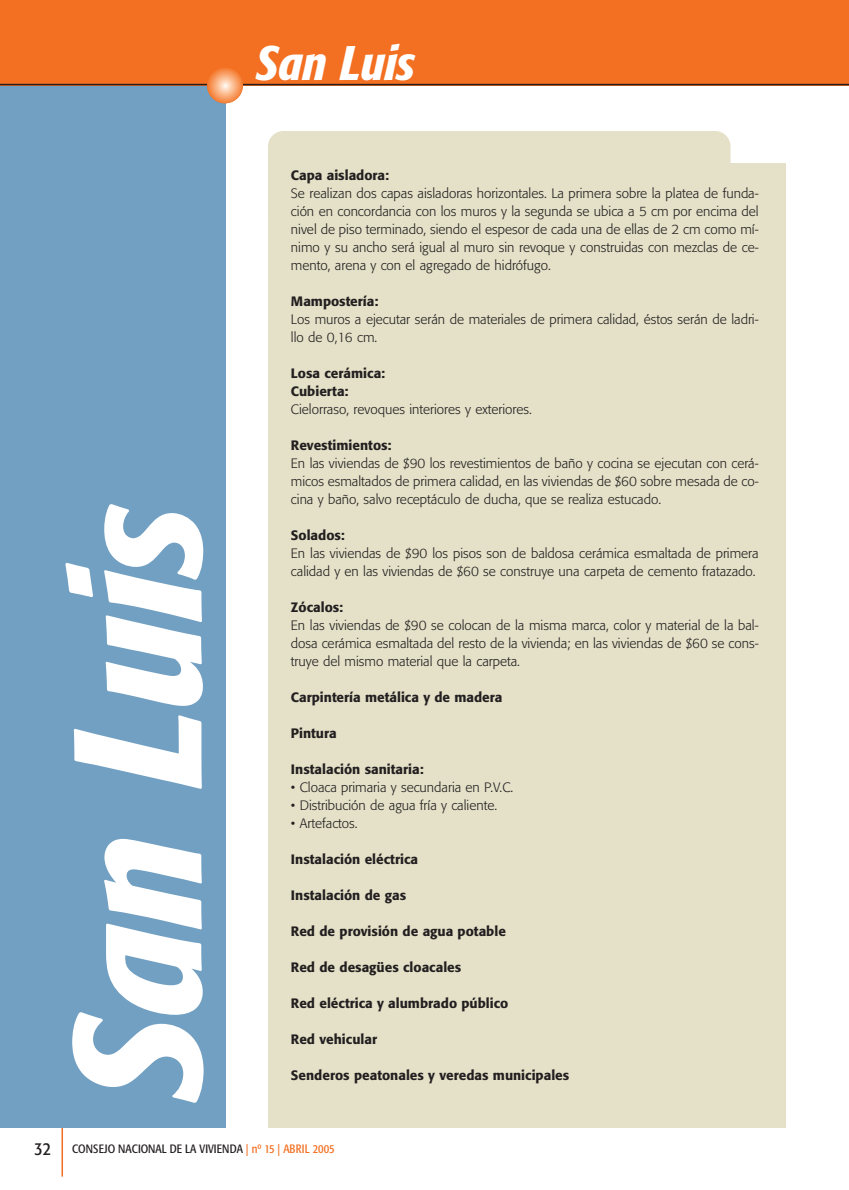
<style>
.page{position:relative;width:849px;height:1190px;background:#fff}
.page>*{position:absolute;margin:0;border:0;box-sizing:border-box;transform-origin:0 0}
.t1{font:italic 500 condensed 180px "Formata";color:#fff}
.t2{font:italic 500 condensed 48px "Formata";color:#fff}
.t3{font:300 13.5px/18px "Formata";color:#231f20;text-align:justify}
.t4{font:500 13.5px/18px "Formata";color:#231f20}
.t5{font:condensed 12px "Formata";color:#231f20}
.s1{font-size:18px}
.s2{color:#f36f21}
</style>
<div class="page">
<hr style="left:62px;top:1127px;width:1px;height:49px;background:#f36f21">
<div style="left:0;top:85px;width:225px;height:1042px;background:#72a0c2"></div>
<div style="left:0;top:0;width:849px;height:85px;background:#f36f21"></div>
<div style="left:268px;top:163px;width:517px;height:964px;background:#e4e1c8"></div>
<div style="left:268px;top:131px;width:463px;height:99px;background:#e4e1c8;border-radius:16px"></div>
<hr style="left:0;top:84px;width:849px;height:1px;background:#231f20">
<svg style="left:207px;top:67px;width:36px;height:36px"></svg>
<h1 class="t1" style="left:64px;top:1104px;width:606px;rotate:-90deg">San Luis</h1>
<h2 class="t2" style="left:255px;top:43px;width:161px">San Luis</h2>
<p class="t4" style="left:291px;top:167px;width:100px">Capa aisladora:</p>
<p class="t3" style="left:291px;top:185px;width:469px">Se realizan dos capas aisladoras horizontales. La primera sobre la platea de funda&shy;ción en concordancia con los muros y la segunda se ubica a 5 cm por encima del nivel de piso terminado, siendo el espesor de cada una de ellas de 2 cm como mí&shy;nimo y su ancho será igual al muro sin revoque y construidas con mezclas de ce&shy;mento, arena y con el agregado de hidrófugo.</p>
<p class="t4" style="left:291px;top:293px;width:89px">Mampostería:</p>
<p class="t3" style="left:291px;top:311px;width:469px">Los muros a ejecutar serán de materiales de primera calidad, éstos serán de ladri&shy;llo de 0,16 cm.</p>
<p class="t4" style="left:291px;top:365px;width:96px">Losa cerámica:<br>Cubierta:</p>
<p class="t3" style="left:291px;top:401px;width:242px">Cielorraso, revoques interiores y exteriores.</p>
<p class="t4" style="left:291px;top:437px;width:102px">Revestimientos:</p>
<p class="t3" style="left:291px;top:455px;width:469px">En las viviendas de $90 los revestimientos de baño y cocina se ejecutan con cerá&shy;micos esmaltados de primera calidad, en las viviendas de $60 sobre mesada de co&shy;cina y baño, salvo receptáculo de ducha, que se realiza estucado.</p>
<p class="t4" style="left:291px;top:527px;width:55px">Solados:</p>
<p class="t3" style="left:291px;top:545px;width:469px">En las viviendas de $90 los pisos son de baldosa cerámica esmaltada de primera calidad y en las viviendas de $60 se construye una carpeta de cemento fratazado.</p>
<p class="t4" style="left:291px;top:599px;width:54px">Zócalos:</p>
<p class="t3" style="left:291px;top:617px;width:469px">En las viviendas de $90 se colocan de la misma marca, color y material de la bal&shy;dosa cerámica esmaltada del resto de la vivienda; en las viviendas de $60 se cons&shy;truye del mismo material que la carpeta.</p>
<p class="t4" style="left:291px;top:689px;width:213px">Carpintería metálica y de madera</p>
<p class="t4" style="left:291px;top:725px;width:47px">Pintura</p>
<p class="t4" style="left:291px;top:761px;width:134px">Instalación sanitaria:</p>
<p class="t3" style="left:291px;top:779px;width:224px">• Cloaca primaria y secundaria en P.V.C.</p>
<p class="t3" style="left:291px;top:797px;width:208px">• Distribución de agua fría y caliente.</p>
<p class="t3" style="left:291px;top:815px;width:68px">• Artefactos.</p>
<p class="t4" style="left:291px;top:851px;width:129px">Instalación eléctrica</p>
<p class="t4" style="left:291px;top:887px;width:117px">Instalación de gas</p>
<p class="t4" style="left:291px;top:923px;width:217px">Red de provisión de agua potable</p>
<p class="t4" style="left:291px;top:959px;width:172px">Red de desagües cloacales</p>
<p class="t4" style="left:291px;top:995px;width:219px">Red eléctrica y alumbrado público</p>
<p class="t4" style="left:291px;top:1031px;width:88px">Red vehicular</p>
<p class="t4" style="left:291px;top:1067px;width:280px">Senderos peatonales y veredas municipales</p>
<p class="t5" style="left:35px;top:1143px;width:302px"><span class="s1">32</span> CONSEJO NACIONAL DE LA VIVIENDA <span class="s2">| nº 15 | ABRIL 2005</span></p>
</div>
